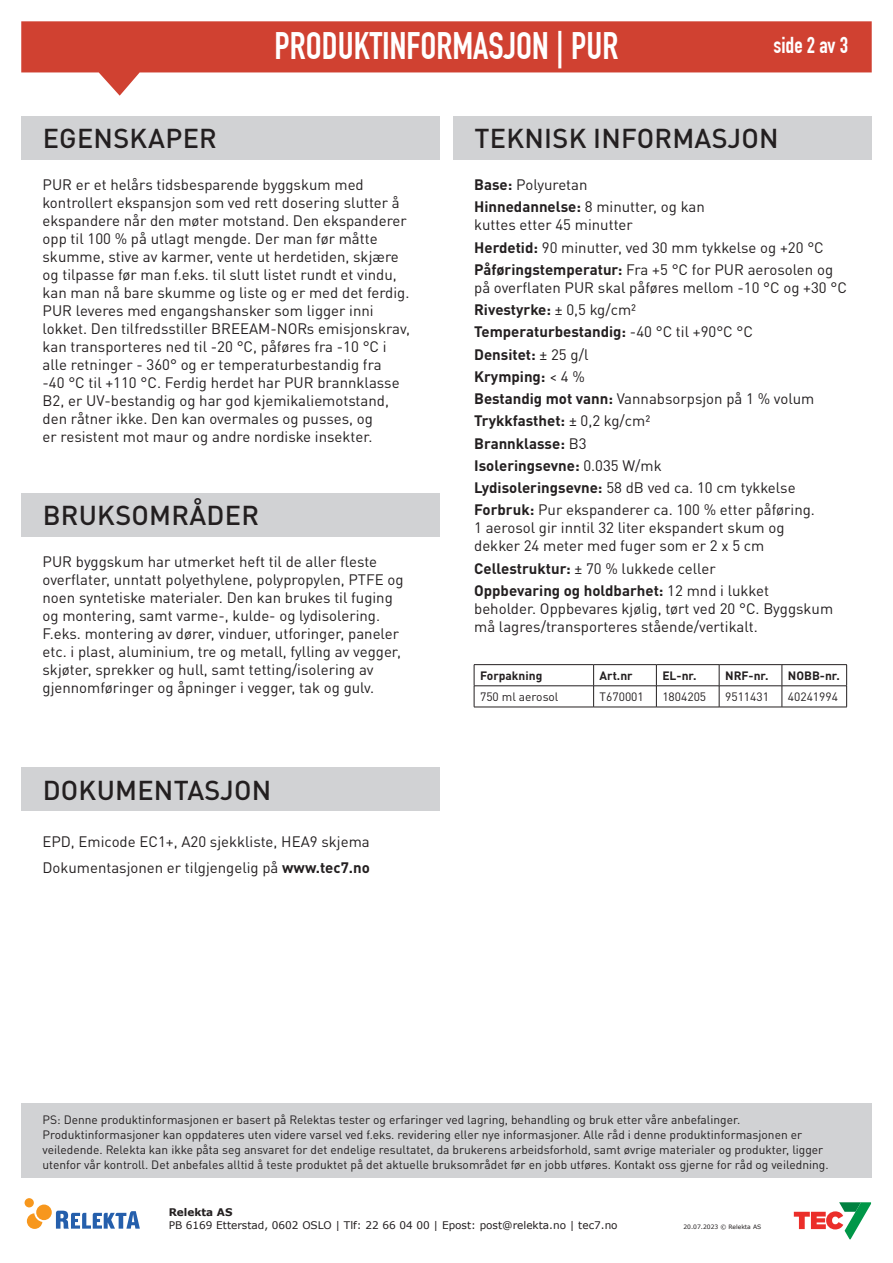
<style>
.page{position:relative;width:893px;height:1263px;background:#fff}
.page>*{position:absolute;margin:0;border:0;box-sizing:border-box;transform-origin:0 0}
.t1{font:37.5px "DIN Engschrift LT";color:#fff}
.Titler{font:500 27px "DIN Pro";letter-spacing:.01em;color:#231f20}
.t2{font:22.5px "DIN Engschrift LT";color:#fff}
.Brødtekst{font:15px/18px "DIN Pro";color:#231f20}
.Teknisk_informasjon{font:15px/18px "DIN Pro";color:#231f20}
.Teknisk_informasjon-2{font:700 15px "DIN Pro";color:#231f20}
.Celle{font:12px/15px "DIN Pro";color:#231f20}
.t3{font:700 12px "DIN Pro";color:#231f20}
.t4{font:10.5px "Verdana";color:#231f20}
.t5{font:700 10.5px "Verdana";color:#231f20}
.t6{font:6px "Verdana";color:#231f20}
.s1{font-weight:700}
.s2{font-weight:400}
</style>
<div class="page">
<svg style="left:21px;top:21px;width:851px;height:75px;fill:#d04131"></svg>
<svg style="left:27px;top:1213px;width:15px;height:16px"></svg>
<div style="left:25px;top:1198px;width:9px;height:9px;background:#f7971d;border-radius:50%"></div>
<svg style="left:56px;top:1211px;width:84px;height:17px"></svg>
<div style="left:36px;top:1204px;width:16px;height:16px;background:#f7971d;border-radius:50%"></div>
<svg style="left:794px;top:1202px;width:77px;height:37px"></svg>
<div style="left:21px;top:1103px;width:851px;height:75px;background:#d1d2d4"></div>
<hr style="left:474px;top:664px;width:120px;height:1px;background:#231f20">
<hr style="left:594px;top:664px;width:62px;height:1px;background:#231f20">
<hr style="left:656px;top:664px;width:63px;height:1px;background:#231f20">
<hr style="left:719px;top:664px;width:63px;height:1px;background:#231f20">
<hr style="left:782px;top:664px;width:65px;height:1px;background:#231f20">
<hr style="left:474px;top:685px;width:120px;height:1px;background:#231f20">
<svg style="left:474px;top:665px;width:1px;height:42px"></svg>
<hr style="left:594px;top:685px;width:62px;height:1px;background:#231f20">
<svg style="left:593px;top:665px;width:1px;height:42px"></svg>
<hr style="left:656px;top:685px;width:63px;height:1px;background:#231f20">
<svg style="left:656px;top:665px;width:1px;height:42px"></svg>
<hr style="left:719px;top:685px;width:63px;height:1px;background:#231f20">
<svg style="left:719px;top:665px;width:1px;height:42px"></svg>
<hr style="left:782px;top:685px;width:65px;height:1px;background:#231f20">
<svg style="left:782px;top:665px;width:1px;height:42px"></svg>
<svg style="left:846px;top:665px;width:1px;height:42px"></svg>
<hr style="left:474px;top:707px;width:120px;height:1px;background:#231f20">
<hr style="left:594px;top:707px;width:62px;height:1px;background:#231f20">
<hr style="left:656px;top:707px;width:63px;height:1px;background:#231f20">
<hr style="left:719px;top:707px;width:63px;height:1px;background:#231f20">
<hr style="left:782px;top:707px;width:65px;height:1px;background:#231f20">
<div style="left:453px;top:116px;width:418px;height:44px;background:#d1d2d4"></div>
<div style="left:21px;top:116px;width:419px;height:44px;background:#d1d2d4"></div>
<div style="left:21px;top:493px;width:419px;height:44px;background:#d1d2d4"></div>
<div style="left:22px;top:767px;width:418px;height:44px;background:#d1d2d4"></div>
<h1 class="t1" style="left:275px;top:23px;width:345px">PRODUKTINFORMASJON | PUR</h1>
<h3 class="t2" style="left:773px;top:32px;width:76px">side 2 av 3</h3>
<p class="Titler" style="left:43px;top:117px;width:176px">EGENSKAPER</p>
<p class="Titler" style="left:474px;top:117px;width:305px">TEKNISK INFORMASJON</p>
<p class="Brødtekst" style="left:43px;top:174px;width:369px">PUR er et helårs tidsbesparende byggskum med kontrollert ekspansjon som ved rett dosering slutter å ekspandere når den møter motstand. Den ekspanderer opp til 100 % på utlagt mengde. Der man før måtte skumme, stive av karmer, vente ut herdetiden, skjære og tilpasse før man f.eks. til slutt listet rundt et vindu, kan man nå bare skumme og liste og er med det ferdig.<br>PUR leveres med engangshansker som ligger inni lokket. Den tilfredsstiller BREEAM-NORs emisjonskrav, kan transporteres ned til -20 °C, påføres fra -10 °C i alle retninger - 360° og er temperaturbestandig fra<br>-40 °C til +110 °C. Ferdig herdet har PUR brannklasse B2, er UV-bestandig og har god kjemikaliemotstand, den råtner ikke. Den kan overmales og pusses, og<br>er resistent mot maur og andre nordiske insekter.</p>
<p class="Titler" style="left:43px;top:493px;width:218px">BRUKSOMRÅDER</p>
<p class="Brødtekst" style="left:43px;top:551px;width:363px">PUR byggskum har utmerket heft til de aller fleste overflater, unntatt polyethylene, polypropylen, PTFE og noen syntetiske materialer. Den kan brukes til fuging og montering, samt varme-, kulde- og lydisolering.<br>F.eks. montering av dører, vinduer, utforinger, paneler etc. i plast, aluminium, tre og metall, fylling av vegger, skjøter, sprekker og hull, samt tetting/isolering av gjennomføringer og åpninger i vegger, tak og gulv.</p>
<p class="Titler" style="left:43px;top:768px;width:230px">DOKUMENTASJON</p>
<p class="Brødtekst" style="left:42px;top:831px;width:329px">EPD, Emicode EC1+, A20 sjekkliste, HEA9 skjema</p>
<p class="Brødtekst" style="left:42px;top:857px;width:329px">Dokumentasjonen er tilgjengelig på <span class="s1">www.tec7.no</span></p>
<p class="Teknisk_informasjon" style="left:474px;top:174px;width:115px"><span class="s1">Base:</span> Polyuretan</p>
<p class="Teknisk_informasjon" style="left:474px;top:196px;width:232px"><span class="s1">Hinnedannelse:</span> 8 minutter, og kan kuttes etter 45 minutter</p>
<p class="Teknisk_informasjon" style="left:474px;top:237px;width:351px"><span class="s1">Herdetid:</span> 90 minutter, ved 30 mm tykkelse og +20 °C</p>
<p class="Teknisk_informasjon" style="left:474px;top:259px;width:374px"><span class="s1">Påføringstemperatur:</span> Fra +5 °C for PUR aerosolen og på overflaten PUR skal påføres mellom -10 °C og +30 °C</p>
<p class="Teknisk_informasjon-2" style="left:474px;top:297px;width:163px">Rivestyrke: <span class="s2">± 0,5 kg/cm²</span></p>
<p class="Teknisk_informasjon-2" style="left:474px;top:319px;width:280px">Temperaturbestandig: <span class="s2">-40 °C til +90°C °C</span></p>
<p class="Teknisk_informasjon-2" style="left:474px;top:342px;width:116px">Densitet: <span class="s2">± 25 g/l</span></p>
<p class="Teknisk_informasjon-2" style="left:474px;top:364px;width:112px">Krymping: <span class="s2">&lt; 4 %</span></p>
<p class="Teknisk_informasjon" style="left:474px;top:388px;width:342px"><span class="s1">Bestandig mot vann:</span> Vannabsorpsjon på 1 % volum</p>
<p class="Teknisk_informasjon-2" style="left:474px;top:408px;width:177px">Trykkfasthet: <span class="s2">± 0,2 kg/cm²</span></p>
<p class="Teknisk_informasjon-2" style="left:474px;top:431px;width:114px">Brannklasse: <span class="s2">B3</span></p>
<p class="Teknisk_informasjon-2" style="left:474px;top:453px;width:189px">Isoleringsevne: <span class="s2">0.035 W/mk</span></p>
<p class="Teknisk_informasjon" style="left:474px;top:477px;width:323px"><span class="s1">Lydisoleringsevne:</span> 58 dB ved ca. 10 cm tykkelse</p>
<p class="Teknisk_informasjon" style="left:474px;top:499px;width:342px"><span class="s1">Forbruk:</span> Pur ekspanderer ca. 100 % etter påføring.<br>1 aerosol gir inntil 32 liter ekspandert skum og dekker 24 meter med fuger som er 2 x 5 cm</p>
<p class="Teknisk_informasjon" style="left:474px;top:558px;width:243px"><span class="s1">Cellestruktur:</span> ± 70 % lukkede celler</p>
<p class="Teknisk_informasjon" style="left:474px;top:580px;width:361px"><span class="s1">Oppbevaring og holdbarhet:</span> 12 mnd i lukket beholder. Oppbevares kjølig, tørt ved 20 °C. Byggskum må lagres/transporteres stående/vertikalt.</p>
<p class="t3" style="left:480px;top:665px;width:64px">Forpakning</p>
<p class="t3" style="left:600px;top:665px;width:35px">Art.nr</p>
<p class="t3" style="left:662px;top:665px;width:36px">EL-nr.</p>
<p class="t3" style="left:725px;top:665px;width:45px">NRF-nr.</p>
<p class="t3" style="left:788px;top:665px;width:53px">NOBB-nr.</p>
<p class="Celle" style="left:480px;top:688px;width:80px">750 ml aerosol</p>
<p class="Celle" style="left:600px;top:688px;width:46px">T670001</p>
<p class="Celle" style="left:662px;top:688px;width:45px">1804205</p>
<p class="Celle" style="left:725px;top:688px;width:45px">9511431</p>
<p class="Celle" style="left:788px;top:688px;width:52px">40241994</p>
<p class="Celle" style="left:43px;top:1110px;width:788px">PS: Denne produktinformasjonen er basert på Relektas tester og erfaringer ved lagring, behandling og bruk etter våre anbefalinger.<br>Produktinformasjoner kan oppdateres uten videre varsel ved f.eks. revidering eller nye informasjoner. Alle råd i denne produktinformasjonen er veiledende. Relekta kan ikke påta seg ansvaret for det endelige resultatet, da brukerens arbeidsforhold, samt øvrige materialer og produkter, ligger utenfor vår kontroll. Det anbefales alltid å teste produktet på det aktuelle bruksområdet før en jobb utføres. Kontakt oss gjerne for råd og veiledning.</p>
<p class="t5" style="left:169px;top:1205px;width:65px">Relekta AS</p>
<p class="t4" style="left:169px;top:1218px;width:450px">PB 6169 Etterstad, 0602 OSLO | Tlf: 22 66 04 00 | Epost: post@relekta.no | tec7.no</p>
<p class="t6" style="left:683px;top:1223px;width:79px">20.07.2023 © Relekta AS</p>
</div>
